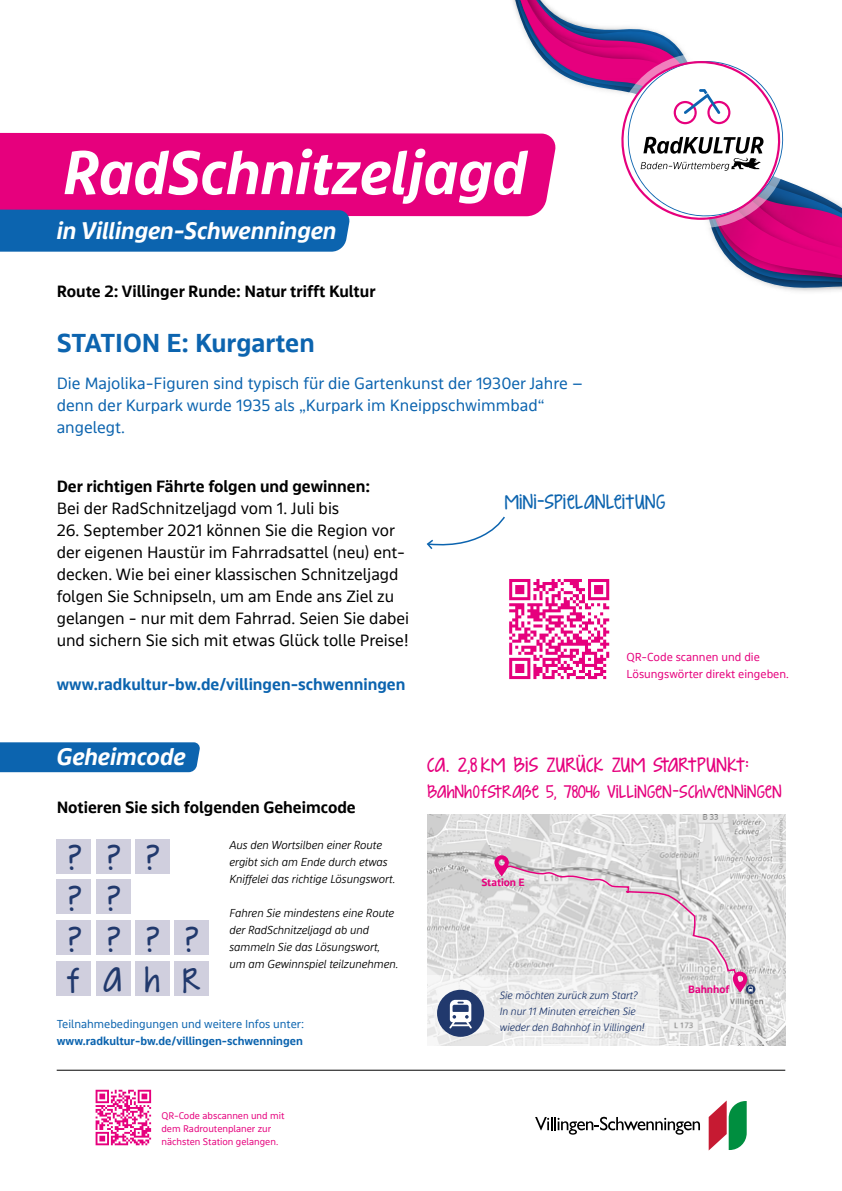
<style>
.page{position:relative;width:842px;height:1191px;background:#fff}
.page>*{position:absolute;margin:0;border:0;box-sizing:border-box;transform-origin:0 0}
.t1{font:italic 700 63.6px "bwegt Display";color:#fff}
.t2{font:46.8px/40.8px "KG Strawberry Limeade";color:#21396d}
.t3{font:27px "KG Strawberry Limeade";color:#e6007d}
.t4{font:27px "KG Strawberry Limeade";color:#0c64af}
.t5{font:700 27px "bwegt Text";color:#0c64af}
.t6{font:italic 700 24.9px "bwegt Display";color:#fff}
.t7{font:24px "KG Strawberry Limeade";color:#e6007d}
.t8{font:17px/22px "bwegt Text";color:#000}
.t9{font:17px/22px "bwegt Text";color:#0c64af}
.t10{font:700 17px "bwegt Text";color:#000}
.t11{font:700 17px "bwegt Text";color:#0c64af}
.t12{font:italic 300 12px/17px "bwegt Display";color:#000}
.t13{font:12px/17px "bwegt Text";color:#e6007d}
.t14{font:700 12px "bwegt Text";color:#0c64af}
.t15{font:12px "bwegt Text";color:#0c64af}
.t16{font:italic 300 11px/16px "bwegt Display";color:#21396d}
.t17{font:700 11px "bwegt Text";color:#e6007d}
.t18{font:10px/13px "bwegt Text";color:#e6007d}
.t19{font:5px "bwegt Text";color:#9d9d9c}
</style>
<div class="page">
<img style="left:427px;top:814px;width:358px;height:231px">
<svg style="left:426px;top:516px;width:79px;height:33px"></svg>
<div style="left:427px;top:975px;width:231px;height:71px;background:#eeeeed"></div>
<div style="left:437px;top:989px;width:47px;height:47px;background:#21396d;border-radius:50%"></div>
<svg style="left:449px;top:999px;width:23px;height:29px"></svg>
<svg style="left:746px;top:984px;width:9px;height:10px"></svg>
<svg style="left:494px;top:855px;width:259px;height:138px"></svg>
<img style="left:459px;top:216px;width:383px;height:76px">
<svg style="left:509px;top:0;width:333px;height:283px"></svg>
<svg style="left:612px;top:53px;width:178px;height:175px"></svg>
<svg style="left:709px;top:1100px;width:38px;height:50px"></svg>
<svg style="left:535px;top:1116px;width:165px;height:18px"></svg>
<hr style="left:57px;top:1070px;width:728px;height:1px;background:#000">
<div style="left:0;top:742px;width:200px;height:30px;background:#0c64af"></div>
<div style="left:57px;top:920px;width:34px;height:35px;background:#d0cfde"></div>
<div style="left:57px;top:961px;width:34px;height:35px;background:#d0cfde"></div>
<div style="left:96px;top:920px;width:34px;height:35px;background:#d0cfde"></div>
<div style="left:96px;top:961px;width:34px;height:35px;background:#d0cfde"></div>
<div style="left:135px;top:920px;width:35px;height:35px;background:#d0cfde"></div>
<div style="left:174px;top:920px;width:35px;height:35px;background:#d0cfde"></div>
<div style="left:135px;top:961px;width:35px;height:35px;background:#d0cfde"></div>
<div style="left:174px;top:961px;width:35px;height:35px;background:#d0cfde"></div>
<div style="left:57px;top:879px;width:34px;height:35px;background:#d0cfde"></div>
<div style="left:96px;top:879px;width:34px;height:35px;background:#d0cfde"></div>
<div style="left:57px;top:839px;width:34px;height:34px;background:#d0cfde"></div>
<div style="left:96px;top:839px;width:34px;height:34px;background:#d0cfde"></div>
<div style="left:135px;top:839px;width:35px;height:34px;background:#d0cfde"></div>
<div style="left:0;top:133px;width:557px;height:83px;background:#e6007d"></div>
<div style="left:0;top:209px;width:350px;height:43px;background:#0c64af"></div>
<svg style="left:509px;top:579px;width:100px;height:100px"></svg>
<svg style="left:96px;top:1089px;width:55px;height:56px"></svg>
<h1 class="t1" style="left:63px;top:136px;width:465px">RadSchnitzeljagd</h1>
<h3 class="t6" style="left:57px;top:216px;width:281px">in Villingen-Schwenningen</h3>
<p class="t10" style="left:57px;top:281px;width:320px">Route 2: Villinger Runde: Natur trifft Kultur</p>
<h3 class="t5" style="left:57px;top:327px;width:259px">STATION E: Kurgarten</h3>
<p class="t9" style="left:57px;top:373px;width:528px">Die Majolika-Figuren sind typisch für die Gartenkunst der 1930er Jahre – denn der Kurpark wurde 1935 als „Kurpark im Kneippschwimmbad“ angelegt.</p>
<p class="t10" style="left:57px;top:476px;width:315px">Der richtigen Fährte folgen und gewinnen:</p>
<p class="t8" style="left:57px;top:497px;width:284px">Bei der RadSchnitzeljagd vom 1. Juli bis</p>
<p class="t8" style="left:57px;top:519px;width:354px">26. September 2021 können Sie die Region vor der eigenen Haustür im Fahrradsattel (neu) ent&shy;decken. Wie bei einer klassischen Schnitzeljagd folgen Sie Schnipseln, um am Ende ans Ziel zu gelangen - nur mit dem Fahrrad. Seien Sie dabei und sichern Sie sich mit etwas Glück tolle Preise!</p>
<p class="t11" style="left:57px;top:674px;width:350px">www.radkultur-bw.de/villingen-schwenningen</p>
<h3 class="t4" style="left:505px;top:480px;width:162px">mini-spielanleitung</h3>
<p class="t13" style="left:626px;top:649px;width:164px">QR-Code scannen und die<br>Lösungswörter direkt eingeben.</p>
<h3 class="t6" style="left:57px;top:742px;width:131px">Geheimcode</h3>
<p class="t10" style="left:57px;top:798px;width:301px">Notieren Sie sich folgenden Geheimcode</p>
<h2 class="t2" style="left:68px;top:835px;width:93px">???</h2>
<h2 class="t2" style="left:68px;top:876px;width:54px">? ?</h2>
<h2 class="t2" style="left:67px;top:917px;width:17px">? f</h2>
<h2 class="t2" style="left:103px;top:917px;width:21px;line-height:40.1px">? a</h2>
<h2 class="t2" style="left:145px;top:917px;width:58px;line-height:40.5px">? ? h r</h2>
<p class="t12" style="left:229px;top:836px;width:167px">Aus den Wortsilben einer Route ergibt sich am Ende durch etwas<br>Kniffelei das richtige Lösungswort.</p>
<p class="t12" style="left:229px;top:904px;width:171px">Fahren Sie mindestens eine Route der RadSchnitzeljagd ab und sammeln Sie das Lösungswort, um am Gewinnspiel teilzunehmen.</p>
<p class="t15" style="left:57px;top:1017px;width:249px">Teilnahmebedingungen und weitere Infos unter:</p>
<p class="t14" style="left:57px;top:1034px;width:248px">www.radkultur-bw.de/villingen-schwenningen</p>
<h3 class="t3" style="left:427px;top:742px;width:323px">ca. 2,8km bis zurück zum startpunkt:</h3>
<h3 class="t7" style="left:427px;top:771px;width:356px">bahnhofstraße 5, 78046 villingen-schwenningen</h3>
<p class="t17" style="left:481px;top:876px;width:45px">Station E</p>
<p class="t16" style="left:500px;top:987px;width:146px">Sie möchten zurück zum Start?<br>In nur 11 Minuten erreichen Sie wieder den Bahnhof in Villingen!</p>
<p class="t17" style="left:688px;top:983px;width:43px">Bahnhof</p>
<p class="t19" style="left:778px;top:868px;width:52px;rotate:-90deg">Quelle: Openstreetmap</p>
<p class="t18" style="left:161px;top:1109px;width:125px">QR-Code abscannen und mit dem Radroutenplaner zur nächsten Station gelangen.</p>
</div>
